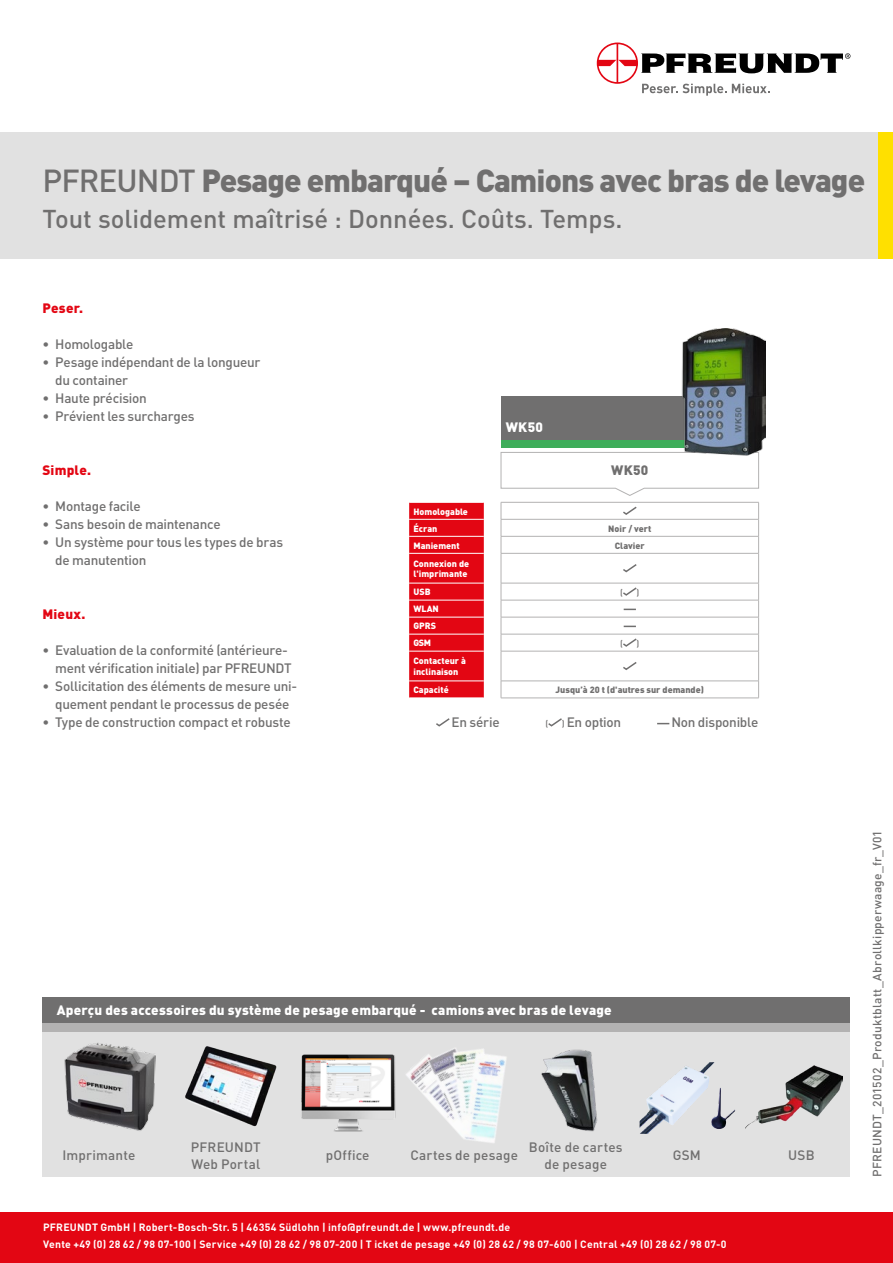
<style>
.page{position:relative;width:893px;height:1263px;background:#fff}
.page>*{position:absolute;margin:0;border:0;box-sizing:border-box;transform-origin:0 0}
.t1{font:900 31.5px "DIN";letter-spacing:-.03em;color:#706f6f}
.t2{font:500 25.5px "DIN";color:#706f6f}
.t3{font:500 13.5px/18px "DIN";letter-spacing:-.02em;color:#706f6f}
.t4{font:900 13.5px "DIN";letter-spacing:.015em;color:#fff}
.t5{font:500 13.5px/16.5px "DIN";letter-spacing:.015em;color:#706f6f;text-align:center}
.t6{font:500 13.5px "DIN Pro";letter-spacing:-.02em;color:#706f6f}
.t7{font:500 13.5px/16.5px "DIN";letter-spacing:.01em;color:#706f6f}
.t8{font:900 13.5px "DIN";letter-spacing:.015em;color:#e30613}
.t9{font:500 13.5px "DIN";letter-spacing:.02em;color:#706f6f}
.t10{font:900 13.5px "DIN";color:#706f6f}
.t11{font:500 12px "DIN";letter-spacing:.02em;color:#706f6f}
.t12{font:700 10.5px/16.5px "DIN Pro";letter-spacing:.025em;color:#fff}
.t13{font:900 9px/17px "DIN";color:#fff}
.t14{font:900 9px/17px "DIN";color:#706f6f;text-align:center}
.t15{font:500 9px "DIN";color:#706f6f}
.t16{font:500 9px "DIN Pro";color:#706f6f}
.s1{font-weight:500}
.s2{font-size:9px}
</style>
<div class="page">
<div style="left:43px;top:1025px;width:807px;height:152px;background:#e1e1e1"></div>
<div style="left:43px;top:997px;width:807px;height:26px;background:#706f6f"></div>
<div style="left:43px;top:1023px;width:807px;height:9px;background:#b3b2b2"></div>
<img style="left:65px;top:1043px;width:90px;height:88px">
<img style="left:185px;top:1046px;width:92px;height:81px">
<img style="left:301px;top:1054px;width:95px;height:78px">
<img style="left:745px;top:1066px;width:98px;height:62px">
<img style="left:547px;top:1049px;width:51px;height:83px">
<img style="left:406px;top:1048px;width:141px;height:95px">
<img style="left:640px;top:1062px;width:95px;height:72px">
<div style="left:0;top:1213px;width:893px;height:50px;background:#e30613"></div>
<div style="left:0;top:133px;width:893px;height:126px;background:#e1e1e1"></div>
<svg style="left:597px;top:43px;width:253px;height:53px"></svg>
<div style="left:879px;top:133px;width:14px;height:126px;background:#ffe000"></div>
<svg style="left:501px;top:452px;width:258px;height:44px"></svg>
<div style="left:501px;top:440px;width:258px;height:8px;background:#3ead5a"></div>
<div style="left:501px;top:396px;width:258px;height:44px;background:#706f6f"></div>
<img style="left:676px;top:329px;width:90px;height:139px">
<hr style="left:501px;top:502px;width:258px;height:1px;background:#b3b2b2">
<hr style="left:501px;top:519px;width:258px;height:1px;background:#b3b2b2">
<hr style="left:501px;top:536px;width:258px;height:1px;background:#b3b2b2">
<svg style="left:501px;top:503px;width:1px;height:50px"></svg>
<svg style="left:758px;top:502px;width:1px;height:51px"></svg>
<hr style="left:501px;top:553px;width:258px;height:1px;background:#b3b2b2">
<hr style="left:501px;top:553px;width:1px;height:30px;background:#b3b2b2">
<hr style="left:758px;top:553px;width:1px;height:30px;background:#b3b2b2">
<hr style="left:501px;top:583px;width:258px;height:1px;background:#b3b2b2">
<hr style="left:501px;top:600px;width:258px;height:1px;background:#b3b2b2">
<hr style="left:501px;top:617px;width:258px;height:1px;background:#b3b2b2">
<hr style="left:501px;top:634px;width:258px;height:1px;background:#b3b2b2">
<svg style="left:501px;top:583px;width:1px;height:68px"></svg>
<svg style="left:758px;top:583px;width:1px;height:68px"></svg>
<hr style="left:501px;top:651px;width:258px;height:1px;background:#b3b2b2">
<hr style="left:501px;top:651px;width:1px;height:30px;background:#b3b2b2">
<hr style="left:758px;top:651px;width:1px;height:30px;background:#b3b2b2">
<hr style="left:501px;top:681px;width:258px;height:1px;background:#b3b2b2">
<svg style="left:501px;top:681px;width:1px;height:17px"></svg>
<svg style="left:758px;top:682px;width:1px;height:16px"></svg>
<hr style="left:501px;top:698px;width:258px;height:1px;background:#b3b2b2">
<svg style="left:623px;top:506px;width:14px;height:9px"></svg>
<svg style="left:623px;top:564px;width:14px;height:9px"></svg>
<svg style="left:623px;top:587px;width:14px;height:9px"></svg>
<svg style="left:624px;top:609px;width:12px;height:1px"></svg>
<svg style="left:624px;top:626px;width:12px;height:1px"></svg>
<svg style="left:623px;top:638px;width:14px;height:9px"></svg>
<svg style="left:623px;top:662px;width:14px;height:9px"></svg>
<svg style="left:409px;top:503px;width:75px;height:195px;background:#e30c19"></svg>
<hr style="left:409px;top:583px;width:75px;height:1px;background:#fff">
<hr style="left:409px;top:600px;width:75px;height:1px;background:#fff">
<hr style="left:409px;top:617px;width:75px;height:1px;background:#fff">
<hr style="left:409px;top:634px;width:75px;height:1px;background:#fff">
<hr style="left:409px;top:651px;width:75px;height:1px;background:#fff">
<hr style="left:409px;top:681px;width:75px;height:1px;background:#fff">
<hr style="left:409px;top:519px;width:75px;height:1px;background:#fff">
<hr style="left:409px;top:536px;width:75px;height:1px;background:#fff">
<hr style="left:409px;top:553px;width:75px;height:1px;background:#fff">
<svg style="left:657px;top:723px;width:12px;height:1px"></svg>
<svg style="left:436px;top:718px;width:14px;height:9px"></svg>
<svg style="left:548px;top:718px;width:14px;height:9px"></svg>
<h1 class="t1" style="left:43px;top:159px;width:824px"><span class="s1">PFREUNDT</span> Pesage embarqué – Camions avec bras de levage</h1>
<h2 class="t2" style="left:43px;top:202px;width:581px">Tout solidement maîtrisé : Données. Coûts. Temps.</h2>
<p class="t8" style="left:43px;top:299px;width:42px">Peser.</p>
<p class="t3" style="left:43px;top:334px;width:92px">• Homologable</p>
<p class="t3" style="left:55px;top:352px;width:207px;text-indent:-13px">• Pesage indépendant de la longueur du container</p>
<p class="t3" style="left:43px;top:388px;width:106px">• Haute précision</p>
<p class="t3" style="left:43px;top:406px;width:154px">• Prévient les surcharges</p>
<p class="t8" style="left:43px;top:461px;width:50px">Simple.</p>
<p class="t3" style="left:43px;top:496px;width:100px">• Montage facile</p>
<p class="t3" style="left:43px;top:514px;width:180px">• Sans besoin de maintenance</p>
<p class="t3" style="left:55px;top:532px;width:229px;text-indent:-13px">• Un système pour tous les types de bras de manutention</p>
<p class="t8" style="left:43px;top:605px;width:44px">Mieux.</p>
<p class="t3" style="left:43px;top:640px;width:251px;text-align:right">• Evaluation de la conformité (antérieure&shy;ment vérification initiale) par PFREUNDT</p>
<p class="t3" style="left:43px;top:676px;width:256px;text-align:center">• Sollicitation des éléments de mesure uni&shy;quement pendant le processus de pesée</p>
<p class="t3" style="left:43px;top:712px;width:250px">• Type de construction compact et robuste</p>
<p class="t4" style="left:506px;top:418px;width:39px">WK50</p>
<p class="t10" style="left:611px;top:461px;width:39px">WK50</p>
<p class="t13" style="left:413px;top:502px;width:56px">Homologable<br>Écran<br>Maniement</p>
<p class="t13" style="left:413px;top:557px;width:57px;line-height:10.8px">Connexion de l'imprimante</p>
<p class="t13" style="left:413px;top:583px;width:27px">USB<br>WLAN<br>GPRS<br>GSM</p>
<p class="t13" style="left:413px;top:655px;width:54px;line-height:10.8px">Contacteur à inclinaison</p>
<p class="t13" style="left:413px;top:681px;width:37px">Capacité</p>
<p class="t6" style="left:452px;top:712px;width:50px">En série</p>
<p class="t16" style="left:545px;top:717px;width:4px">(</p>
<p class="t6" style="left:562px;top:712px;width:61px"><span class="s2">)</span> En option</p>
<p class="t6" style="left:671px;top:712px;width:89px">Non disponible</p>
<p class="t14" style="left:608px;top:519px;width:45px">Noir / vert<br>Clavier</p>
<p class="t15" style="left:620px;top:587px;width:4px">(</p>
<p class="t15" style="left:637px;top:587px;width:4px">)</p>
<p class="t15" style="left:620px;top:638px;width:4px">(</p>
<p class="t15" style="left:637px;top:638px;width:4px">)</p>
<p class="t14" style="left:556px;top:681px;width:150px">Jusqu’à 20 t (d'autres sur demande)</p>
<p class="t4" style="left:57px;top:1001px;width:557px">Aperçu des accessoires du système de pesage embarqué - camions avec bras de levage</p>
<p class="t7" style="left:63px;top:1147px;width:74px">Imprimante</p>
<p class="t5" style="left:529px;top:1138px;width:95px">Boîte de cartes de pesage</p>
<p class="t7" style="left:191px;top:1138px;width:71px">PFREUNDT<br>Web Portal</p>
<p class="t3" style="left:673px;top:1146px;width:30px">GSM</p>
<p class="t9" style="left:326px;top:1147px;width:45px">pOffice</p>
<p class="t5" style="left:410px;top:1147px;width:109px">Cartes de pesage</p>
<p class="t3" style="left:788px;top:1146px;width:28px">USB</p>
<p class="t12" style="left:43px;top:1219px;width:685px">PFREUNDT GmbH | Robert-Bosch-Str. 5 | 46354 Südlohn | info@pfreundt.de | www.pfreundt.de<br>Vente +49 (0) 28 62 / 98 07-100 | Service +49 (0) 28 62 / 98 07-200 | T icket de pesage +49 (0) 28 62 / 98 07-600 | Central +49 (0) 28 62 / 98 07-0</p>
<p class="t11" style="left:870px;top:1177px;width:348px;rotate:-90deg">PFREUNDT_201502_Produktblatt_Abrollkipperwaage_fr_V01</p>
</div>
